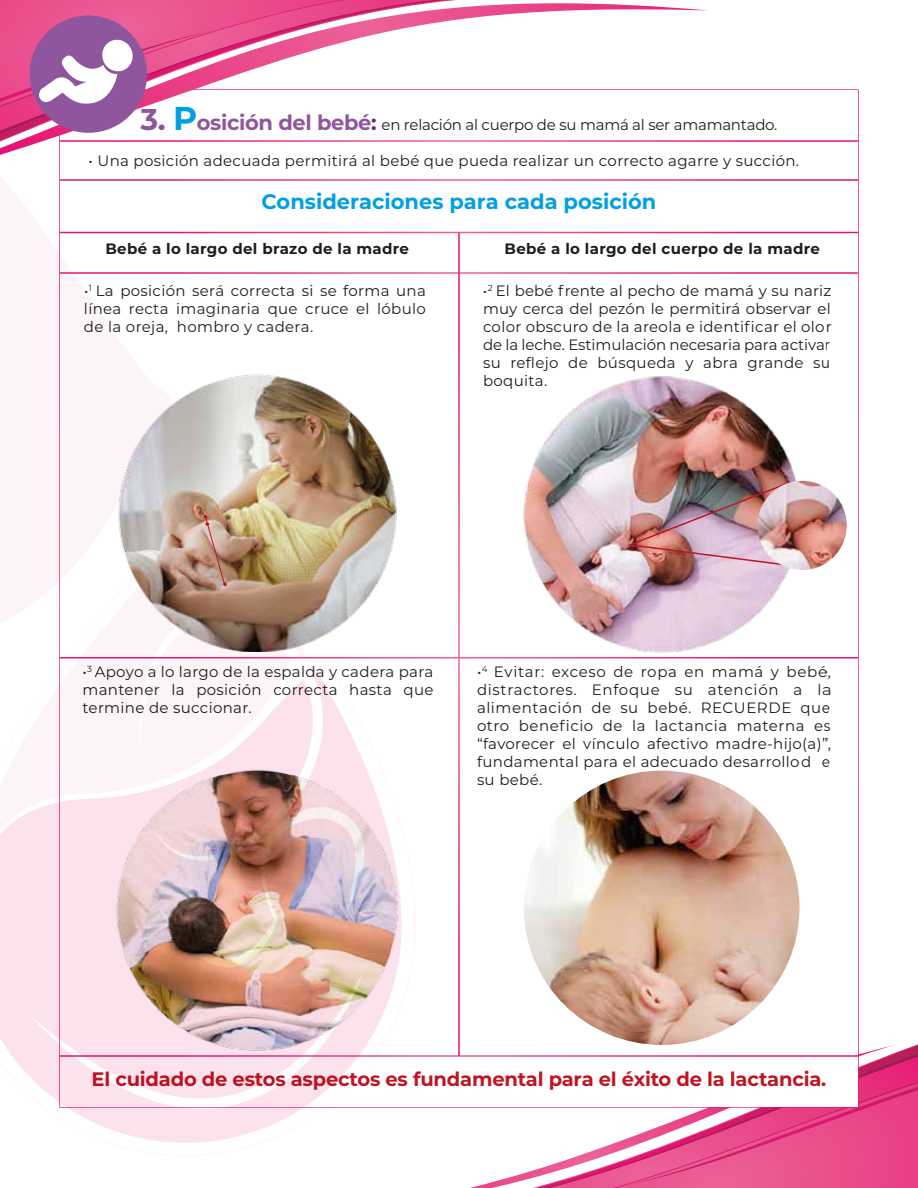
<style>
.page{position:relative;width:918px;height:1188px;background:#fff}
.page>*{position:absolute;margin:0;border:0;box-sizing:border-box;transform-origin:0 0}
.t1{font:700 21px "Montserrat";color:#009fe3}
.t2{font:700 19.5px "Montserrat";letter-spacing:-.01em;color:#be1622}
.t3{font:15px/18px "Montserrat";letter-spacing:.02em;color:#1d1d1b;text-align:justify}
.t4{font:15px "Montserrat";letter-spacing:-.015em;color:#1d1d1b}
.t5{font:700 15px "Montserrat";letter-spacing:.02em;color:#1d1d1b}
.s1{font-weight:700;font-size:30px;color:#8f559d}
.s2{font-weight:700;font-size:33px;color:#009fe3}
.s3{font-weight:700;font-size:21px;color:#8f559d}
.s4{font-weight:700;font-size:21px;color:#5d2c7a}
</style>
<div class="page">
<svg style="left:470px;top:1044px;width:448px;height:144px"></svg>
<svg style="left:550px;top:1057px;width:368px;height:131px"></svg>
<svg style="left:600px;top:1071px;width:318px;height:117px;background:#ea6099"></svg>
<div style="left:59px;top:89px;width:800px;height:1019px;background:#fff;border:2px solid #fff"></div>
<svg style="left:497px;top:3px;width:211px;height:89px"></svg>
<svg style="left:0;top:0;width:497px;height:156px"></svg>
<svg style="left:0;top:0;width:435px;height:131px"></svg>
<hr style="left:60px;top:140px;width:798px;height:2px;background:#fff">
<hr style="left:60px;top:179px;width:798px;height:2px;background:#fff">
<hr style="left:60px;top:232px;width:798px;height:1px;background:#fff">
<hr style="left:60px;top:272px;width:798px;height:2px;background:#fff">
<hr style="left:60px;top:657px;width:798px;height:1px;background:#fff">
<hr style="left:60px;top:1055px;width:798px;height:2px;background:#fff">
<img style="left:523px;top:376px;width:282px;height:277px">
<img style="left:173px;top:374px;width:219px;height:105px">
<img style="left:624px;top:481px;width:172px;height:88px">
<img style="left:758px;top:481px;width:89px;height:89px;border-radius:45px">
<img style="left:524px;top:771px;width:276px;height:274px">
<div style="left:30px;top:15px;width:117px;height:118px;background:#8f559d;border-radius:50%"></div>
<svg style="left:0;top:0;width:350px;height:118px"></svg>
<img style="left:0;top:479px;width:416px;height:664px">
<svg style="left:173px;top:614px;width:150px;height:193px"></svg>
<svg style="left:0;top:657px;width:301px;height:359px"></svg>
<img style="left:161px;top:807px;width:204px;height:161px">
<img style="left:31px;top:968px;width:334px;height:141px">
<svg style="left:0;top:172px;width:173px;height:486px;fill:#fdf4f8"></svg>
<p class="t4" style="left:141px;top:114px;width:638px"><span class="s1">3.</span> <span class="s2">P</span><span class="s3">osición del bebé</span><span class="s4">:</span> en relación al cuerpo de su mamá al ser amamantado.</p>
<p class="t3" style="left:89px;top:151px;width:712px">• Una posición adecuada permitirá al bebé que pueda realizar un correcto agarre y succión.</p>
<h1 class="t1" style="left:262px;top:187px;width:396px">Consideraciones para cada posición</h1>
<p class="t5" style="left:105px;top:238px;width:305px">Bebé a lo largo del brazo de la madre</p>
<p class="t5" style="left:505px;top:238px;width:317px">Bebé a lo largo del cuerpo de la madre</p>
<p class="t3" style="left:84px;top:281px;width:344px">•<sup>1</sup> La posición será correcta si se forma una línea recta imaginaria que cruce el lóbulo de la oreja, hombro y cadera.</p>
<p class="t3" style="left:483px;top:281px;width:350px">•<sup>2</sup> El bebé frente al pecho de mamá y su nariz muy cerca del pezón le permitirá observar el color obscuro de la areola e identificar el olor de la leche. Estimulación necesaria para activar su reflejo de búsqueda y abra grande su boquita.</p>
<p class="t3" style="left:83px;top:662px;width:352px">•<sup>3</sup> Apoyo a lo largo de la espalda y cadera para mantener la posición correcta hasta que termine de succionar.</p>
<p class="t3" style="left:477px;top:662px;width:356px">•<sup>4</sup> Evitar: exceso de ropa en mamá y bebé, distractores. Enfoque su atención a la alimentación de su bebé. RECUERDE que otro beneficio de la lactancia materna es “favorecer el vínculo afectivo madre-hijo(a)”, fundamental para el adecuado desarrollo d e su bebé.</p>
<h2 class="t2" style="left:92px;top:1065px;width:736px">El cuidado de estos aspectos es fundamental para el éxito de la lactancia.</h2>
</div>
